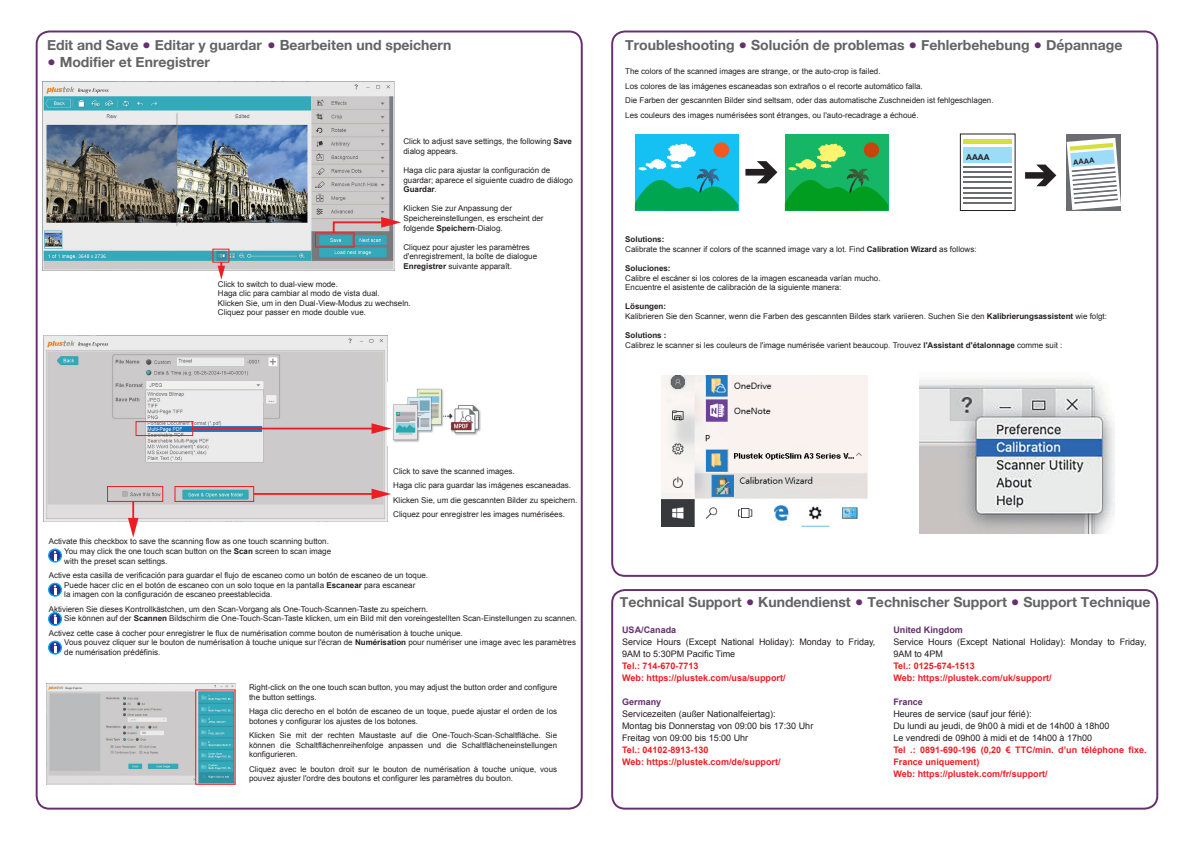
<style>
.page{position:relative;width:1191px;height:842px;background:#fff}
.page>*{position:absolute;margin:0;border:0;box-sizing:border-box;transform-origin:0 0}
.t1{font:700 14px "Helvetica Neue";color:#636366}
.t2{font:9px/12px "Arial";color:#231f20}
.t3{font:700 9px/12px "Arial";color:#ee1d23}
.t4{font:700 9px "Arial";color:#65306d}
.t5{font:700 8.1px "Arial";color:#231f20}
.t6{font:8px/9.6px "Arial";color:#231f20}
.t7{font:700 8px "Arial";color:#231f20}
.t8{font:700 7.3px "Arial";color:#231f20}
.s1{color:#65306d}
.s2{font-weight:700}
.s3{font-weight:700;color:#65306d}
.s4{font-family:"Myriad Pro"}
</style>
<div class="page">
<img style="left:44px;top:336px;width:344px;height:185px">
<img style="left:42px;top:82px;width:352px;height:189px">
<div style="left:611px;top:31px;width:547px;height:546px;border:2px solid #65306d;border-radius:13px"></div>
<div style="left:611px;top:589px;width:547px;height:221px;border:2px solid #65306d;border-radius:13px"></div>
<img style="left:393px;top:388px;width:88px;height:54px">
<svg style="left:218px;top:263px;width:7px;height:17px"></svg>
<div style="left:315px;top:232px;width:39px;height:15px;border:1px solid #ee1d23"></div>
<div style="left:212px;top:249px;width:17px;height:14px;border:1px solid #ee1d23"></div>
<div style="left:136px;top:421px;width:57px;height:15px;border:1px solid #ee1d23"></div>
<div style="left:174px;top:486px;width:80px;height:16px;border:1px solid #ee1d23"></div>
<div style="left:107px;top:486px;width:56px;height:16px;border:1px solid #ee1d23"></div>
<img style="left:47px;top:683px;width:188px;height:101px">
<div style="left:195px;top:689px;width:40px;height:96px;border:1px solid #ee1d23"></div>
<svg style="left:332px;top:217px;width:69px;height:18px"></svg>
<hr style="left:193px;top:428px;width:182px;height:1px;background:#ee1d23">
<svg style="left:371px;top:423px;width:20px;height:11px"></svg>
<hr style="left:254px;top:493px;width:121px;height:2px;background:#ee1d23">
<svg style="left:371px;top:489px;width:20px;height:10px"></svg>
<hr style="left:132px;top:501px;width:2px;height:20px;background:#ee1d23">
<svg style="left:128px;top:518px;width:10px;height:20px"></svg>
<svg style="left:49px;top:549px;width:12px;height:13px"></svg>
<div style="left:48px;top:548px;width:14px;height:15px;border:1px solid #00aeef;border-radius:50%"></div>
<svg style="left:54px;top:551px;width:2px;height:9px"></svg>
<svg style="left:49px;top:583px;width:12px;height:13px"></svg>
<div style="left:48px;top:583px;width:14px;height:14px;border:1px solid #00aeef;border-radius:50%"></div>
<svg style="left:54px;top:585px;width:2px;height:9px"></svg>
<svg style="left:49px;top:613px;width:12px;height:12px"></svg>
<div style="left:48px;top:612px;width:14px;height:14px;border:1px solid #00aeef;border-radius:50%"></div>
<svg style="left:54px;top:614px;width:2px;height:10px"></svg>
<svg style="left:49px;top:641px;width:12px;height:13px"></svg>
<div style="left:48px;top:641px;width:14px;height:14px;border:1px solid #00aeef;border-radius:50%"></div>
<svg style="left:54px;top:643px;width:2px;height:9px"></svg>
<svg style="left:745px;top:161px;width:32px;height:22px"></svg>
<div style="left:635px;top:134px;width:103px;height:77px;background:#15c0f2"></div>
<svg style="left:714px;top:142px;width:15px;height:16px"></svg>
<svg style="left:635px;top:144px;width:103px;height:67px"></svg>
<svg style="left:785px;top:134px;width:103px;height:77px;fill:#15b767"></svg>
<div style="left:960px;top:134px;width:55px;height:77px;background:#fff;border:1px solid #231f20"></div>
<hr style="left:963px;top:166px;width:49px;height:2px;background:#6c6d70">
<hr style="left:963px;top:171px;width:49px;height:2px;background:#6c6d70">
<hr style="left:963px;top:177px;width:49px;height:1px;background:#6c6d70">
<hr style="left:963px;top:182px;width:49px;height:1px;background:#6c6d70">
<hr style="left:963px;top:187px;width:49px;height:1px;background:#6c6d70">
<hr style="left:963px;top:192px;width:49px;height:1px;background:#6c6d70">
<hr style="left:963px;top:197px;width:49px;height:2px;background:#6c6d70">
<hr style="left:963px;top:202px;width:49px;height:2px;background:#6c6d70">
<div style="left:963px;top:147px;width:49px;height:16px;background:#9cdcf8"></div>
<div style="left:963px;top:139px;width:49px;height:5px;background:#d5df3f"></div>
<div style="left:1066px;top:134px;width:55px;height:76px;background:#6c6d70"></div>
<svg style="left:1066px;top:138px;width:55px;height:72px"></svg>
<svg style="left:1025px;top:165px;width:31px;height:21px"></svg>
<img style="left:662px;top:375px;width:205px;height:152px">
<img style="left:919px;top:379px;width:195px;height:154px">
<h1 class="t1" style="left:47px;top:34px;width:406px">Edit and Save <span class="s1">●</span> Editar y guardar <span class="s1">●</span> Bearbeiten und speichern</h1>
<h1 class="t1" style="left:47px;top:51px;width:164px"><span class="s1">●</span> Modifier et Enregistrer</h1>
<p class="t6" style="left:403px;top:137px;width:170px">Click to adjust save settings, the following <span class="s2">Save </span>dialog appears.</p>
<p class="t6" style="left:403px;top:165px;width:171px">Haga clic para ajustar la configuración de guardar; aparece el siguiente cuadro de diálogo<br><span class="s2">Guardar</span>.</p>
<p class="t6" style="left:403px;top:204px;width:142px">Klicken Sie zur Anpassung der<br>Speichereinstellungen, es erscheint der folgende <span class="s2">Speichern</span>-Dialog.</p>
<p class="t6" style="left:403px;top:242px;width:135px">Cliquez pour ajuster les paramètres d'enregistrement, la boîte de dialogue<br><span class="s2">Enregistrer</span> suivante apparaît.</p>
<p class="t6" style="left:218px;top:279px;width:194px">Click to switch to dual-view mode.<br>Haga clic para cambiar al modo de vista dual.<br>Klicken Sie, um in den Dual-View-Modus zu wechseln.<br>Cliquez pour passer en mode double vue.</p>
<h1 class="t1" style="left:625px;top:34px;width:498px">Troubleshooting <span class="s1">●</span> Solución de problemas <span class="s1">●</span> Fehlerbehebung <span class="s1">●</span> Dépannage</h1>
<p class="t6" style="left:625px;top:64px;width:370px;line-height:14.4px">The colors of the scanned images are strange, or the auto-crop is failed.<br>Los colores de las imágenes escaneadas son extraños o el recorte automático falla.<br>Die Farben der gescannten Bilder sind seltsam, oder das automatische Zuschneiden ist fehlgeschlagen.<br>Les couleurs des images numérisées sont étranges, ou l'auto-recadrage a échoué.</p>
<p class="t5" style="left:966px;top:152px;width:25px">AAAA</p>
<p class="t8" style="left:1073px;top:157px;width:23px;rotate:-5deg">AAAA</p>
<p class="t6" style="left:625px;top:235px;width:353px"><span class="s2">Solutions:<br></span>Calibrate the scanner if colors of the scanned image vary a lot. Find <span class="s2">Calibration Wizard</span> as follows:</p>
<p class="t7" style="left:625px;top:263px;width:47px">Soluciones:</p>
<p class="t6" style="left:625px;top:273px;width:257px">Calibre el escáner si los colores de la imagen escaneada varían mucho.<br>Encuentre el asistente de calibración de la siguiente manera:</p>
<p class="t6" style="left:625px;top:302px;width:483px"><span class="s2">Lösungen:<br></span>Kalibrieren Sie den Scanner, wenn die Farben des gescannten Bildes stark variieren. Suchen Sie den <span class="s2">Kalibrierungsassistent</span> wie folgt:</p>
<p class="t6" style="left:625px;top:331px;width:439px"><span class="s2">Solutions :<br></span>Calibrez le scanner si les couleurs de l'image numérisée varient beaucoup. Trouvez <span class="s2">l'Assistant d'étalonnage</span> comme suit :</p>
<p class="t6" style="left:393px;top:464px;width:186px;line-height:14.4px">Click to save the scanned images.<br>Haga clic para guardar las imágenes escaneadas.<br>Klicken Sie, um die gescannten Bilder zu speichern.<br>Cliquez pour enregistrer les images numérisées.</p>
<p class="t6" style="left:64px;top:537px;width:268px;text-indent:-15px">Activate this checkbox to save the scanning flow as one touch scanning button.<br>You may click the one touch scan button on the <span class="s2">Scan</span> screen to scan image with the preset scan settings.</p>
<p class="t6" style="left:64px;top:570px;width:365px;text-indent:-16px">Active esta casilla de verificación para guardar el flujo de escaneo como un botón de escaneo de un toque.<br>Puede hacer clic en el botón de escaneo con un solo toque en la pantalla <span class="s2">Escanear</span> para escanear<br>la imagen con la configuración de escaneo preestablecida.</p>
<p class="t6" style="left:64px;top:604px;width:514px;text-indent:-16px">Aktivieren Sie dieses Kontrollkästchen, um den Scan-Vorgang als One-Touch-Scannen-Taste zu speichern.<br>Sie können auf der <span class="s2">Scannen</span> Bildschirm die One-Touch-Scan-Taste klicken, um ein Bild mit den voreingestellten Scan-Einstellungen zu scannen.</p>
<p class="t6" style="left:64px;top:628px;width:513px;text-indent:-16px">Activez cette case à cocher pour enregistrer le flux de numérisation comme bouton de numérisation à touche unique.<br>Vous pouvez cliquer sur le bouton de numérisation à touche unique sur l'écran de <span class="s2">Numérisation</span> pour numériser une image avec les paramètres de numérisation prédéfinis.</p>
<p class="t6" style="left:249px;top:682px;width:310px">Right-click on the one touch scan button, you may adjust the button order and configure the button settings.</p>
<p class="t6" style="left:249px;top:706px;width:310px">Haga clic derecho en el botón de escaneo de un toque, puede ajustar el orden de los botones y configurar los ajustes de los botones.</p>
<p class="t6" style="left:249px;top:730px;width:310px;text-align:justify">Klicken Sie mit der rechten Maustaste auf die One-Touch-Scan-Schaltfläche. Sie können die Schaltflächenreihenfolge anpassen und die Schaltflächeneinstellungen konfigurieren.</p>
<p class="t6" style="left:249px;top:764px;width:310px">Cliquez avec le bouton droit sur le bouton de numérisation à touche unique, vous pouvez ajuster l'ordre des boutons et configurer les paramètres du bouton.</p>
<h1 class="t1" style="left:620px;top:591px;width:532px">Technical Support <span class="s1">●</span> Kundendienst <span class="s1">●</span> Technischer Support <span class="s1">●</span> Support Technique</h1>
<p class="t4" style="left:622px;top:623px;width:56px">USA/Canada</p>
<p class="t2" style="left:622px;top:635px;width:255px">Service Hours (Except National Holiday): Monday to Friday,<br>9AM to 5:30PM Pacific Time</p>
<p class="t3" style="left:622px;top:660px;width:165px">Tel.: 714-670-7713<br>Web: https://plustek.com/usa/support/</p>
<p class="t2" style="left:622px;top:695px;width:193px"><span class="s3">Germany<br></span>Servicezeiten (au<span class="s4">ß</span>er Nationalfeiertag):<br>Montag bis Donnerstag von 09:00 bis 17:30 Uhr<br>Freitag von 09:00 bis 15:00 Uhr</p>
<p class="t3" style="left:622px;top:744px;width:160px">Tel.: 04102-8913-130<br>Web: https://plustek.com/de/support/</p>
<p class="t4" style="left:893px;top:623px;width:71px">United Kingdom</p>
<p class="t2" style="left:893px;top:635px;width:255px">Service Hours (Except National Holiday): Monday to Friday,<br>9AM to 4PM</p>
<p class="t3" style="left:893px;top:660px;width:160px">Tel.: 0125-674-1513<br>Web: https://plustek.com/uk/support/</p>
<p class="t4" style="left:893px;top:695px;width:31px">France</p>
<p class="t2" style="left:893px;top:707px;width:218px">Heures de service (sauf jour férié):<br>Du lundi au jeudi, de 9h00 à midi et de 14h00 à 18h00<br>Le vendredi de 09h00 à midi et de 14h00 à 17h00</p>
<p class="t3" style="left:893px;top:744px;width:255px">Tel .: 0891-690-196 (0,20 € TTC/min. d’un téléphone fixe.<br>France uniquement)<br>Web: https://plustek.com/fr/support/</p>
</div>
